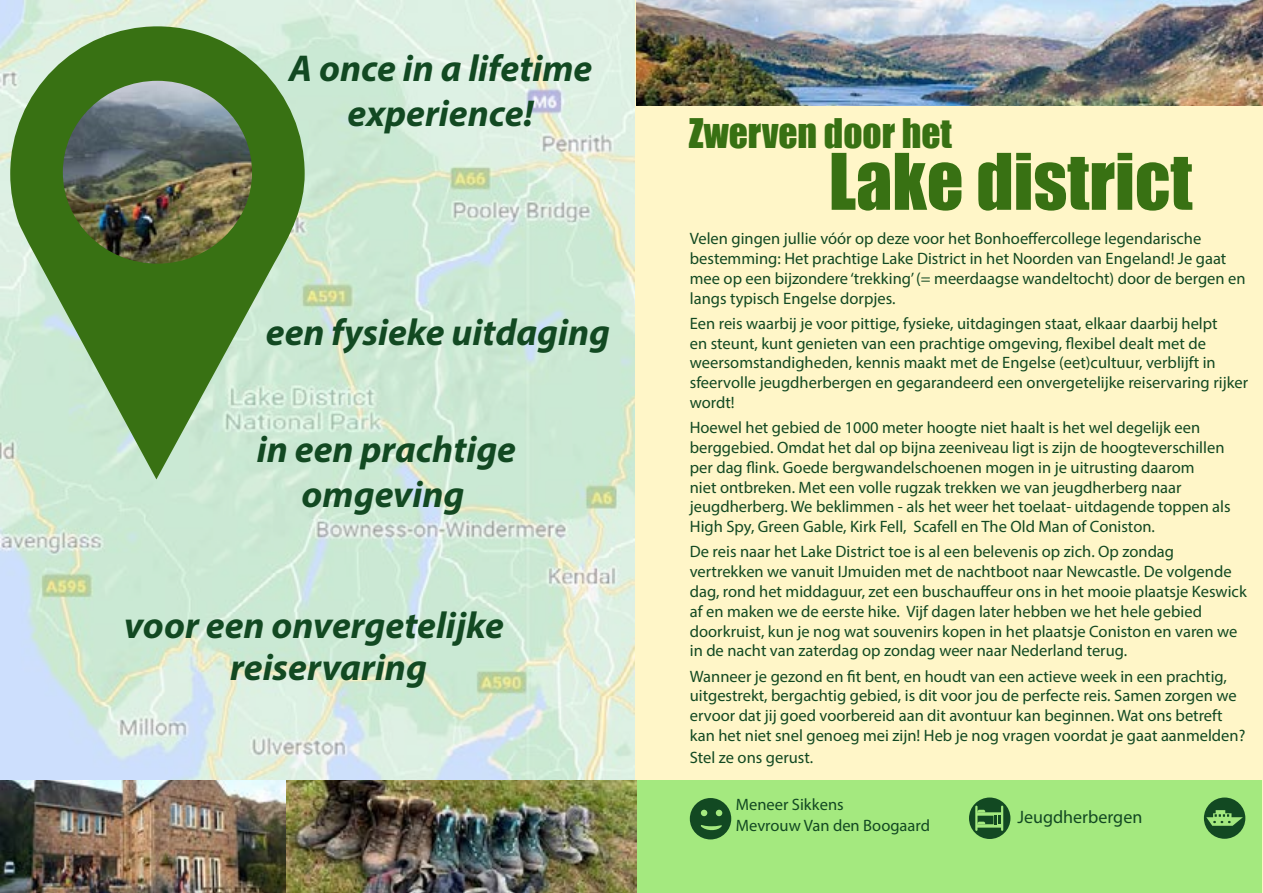
<style>
.page{position:relative;width:1263px;height:893px;background:#fff}
.page>*{position:absolute;margin:0;border:0;box-sizing:border-box;transform-origin:0 0}
.t1{font:72px "Impact";color:#387113}
.t2{font:italic 700 37.5px/45px "Myriad Pro";color:#124922;text-align:center}
.t3{font:37.5px "Impact";color:#387113}
.t4{font:18px "Myriad Pro";color:#124922}
.t5{font:16.5px/19.8px "Myriad Pro";color:#124922}
</style>
<div class="page">
<img style="left:0;top:0;width:636px;height:780px">
<div style="left:636px;top:0;width:627px;height:893px;background:#fff6c8"></div>
<div style="left:636px;top:780px;width:626px;height:113px;background:#a4e97f"></div>
<svg style="left:969px;top:797px;width:41px;height:42px"></svg>
<img style="left:636px;top:0;width:627px;height:106px">
<img style="left:0;top:780px;width:636px;height:113px">
<svg style="left:10px;top:26px;width:295px;height:453px;background:#83ad75"></svg>
<img style="left:63px;top:81px;width:189px;height:183px">
<svg style="left:1204px;top:797px;width:41px;height:42px"></svg>
<svg style="left:690px;top:798px;width:41px;height:41px"></svg>
<h2 class="t2" style="left:289px;top:45px;width:305px">A once in a lifetime experience!</h2>
<h2 class="t2" style="left:266px;top:309px;width:346px">een fysieke uitdaging</h2>
<h2 class="t2" style="left:257px;top:426px;width:261px">in een prachtige omgeving</h2>
<h2 class="t2" style="left:230px;top:604px;width:275px;line-height:41.4px;text-align:left;text-indent:-106px">voor een onvergetelijke reiservaring</h2>
<h2 class="t3" style="left:689px;top:104px;width:265px">Zwerven door het</h2>
<h1 class="t1" style="left:829px;top:126px;width:365px">Lake district</h1>
<p class="t5" style="left:690px;top:228px;width:557px">Velen gingen jullie vóór op deze voor het Bonhoeffercollege legendarische bestemming: Het prachtige Lake District in het Noorden van Engeland! Je gaat mee op een bijzondere ‘trekking’ (= meerdaagse wandeltocht) door de bergen en langs typisch Engelse dorpjes.</p>
<p class="t5" style="left:690px;top:313px;width:560px">Een reis waarbij je voor pittige, fysieke, uitdagingen staat, elkaar daarbij helpt<br>en steunt, kunt genieten van een prachtige omgeving, flexibel dealt met de weersomstandigheden, kennis maakt met de Engelse (eet)cultuur, verblijft in sfeervolle jeugdherbergen en gegarandeerd een onvergetelijke reiservaring rijker wordt!</p>
<p class="t5" style="left:690px;top:417px;width:542px">Hoewel het gebied de 1000 meter hoogte niet haalt is het wel degelijk een berggebied. Omdat het dal op bijna zeeniveau ligt is zijn de hoogteverschillen per dag flink. Goede bergwandelschoenen mogen in je uitrusting daarom<br>niet ontbreken. Met een volle rugzak trekken we van jeugdherberg naar jeugdherberg. We beklimmen - als het weer het toelaat- uitdagende toppen als High Spy, Green Gable, Kirk Fell, Scafell en The Old Man of Coniston.</p>
<p class="t5" style="left:690px;top:542px;width:558px">De reis naar het Lake District toe is al een belevenis op zich. Op zondag vertrekken we vanuit IJmuiden met de nachtboot naar Newcastle. De volgende dag, rond het middaguur, zet een buschauffeur ons in het mooie plaatsje Keswick af en maken we de eerste hike. Vijf dagen later hebben we het hele gebied doorkruist, kun je nog wat souvenirs kopen in het plaatsje Coniston en varen we in de nacht van zaterdag op zondag weer naar Nederland terug.</p>
<p class="t5" style="left:690px;top:666px;width:557px">Wanneer je gezond en fit bent, en houdt van een actieve week in een prachtig, uitgestrekt, bergachtig gebied, is dit voor jou de perfecte reis. Samen zorgen we ervoor dat jij goed voorbereid aan dit avontuur kan beginnen. Wat ons betreft kan het niet snel genoeg mei zijn! Heb je nog vragen voordat je gaat aanmelden?</p>
<p class="t5" style="left:690px;top:747px;width:125px">Stel ze ons gerust.</p>
<p class="t5" style="left:736px;top:794px;width:196px;line-height:20.7px">Meneer Sikkens<br>Mevrouw Van den Boogaard</p>
<p class="t4" style="left:1017px;top:806px;width:126px">Jeugdherbergen</p>
</div>
